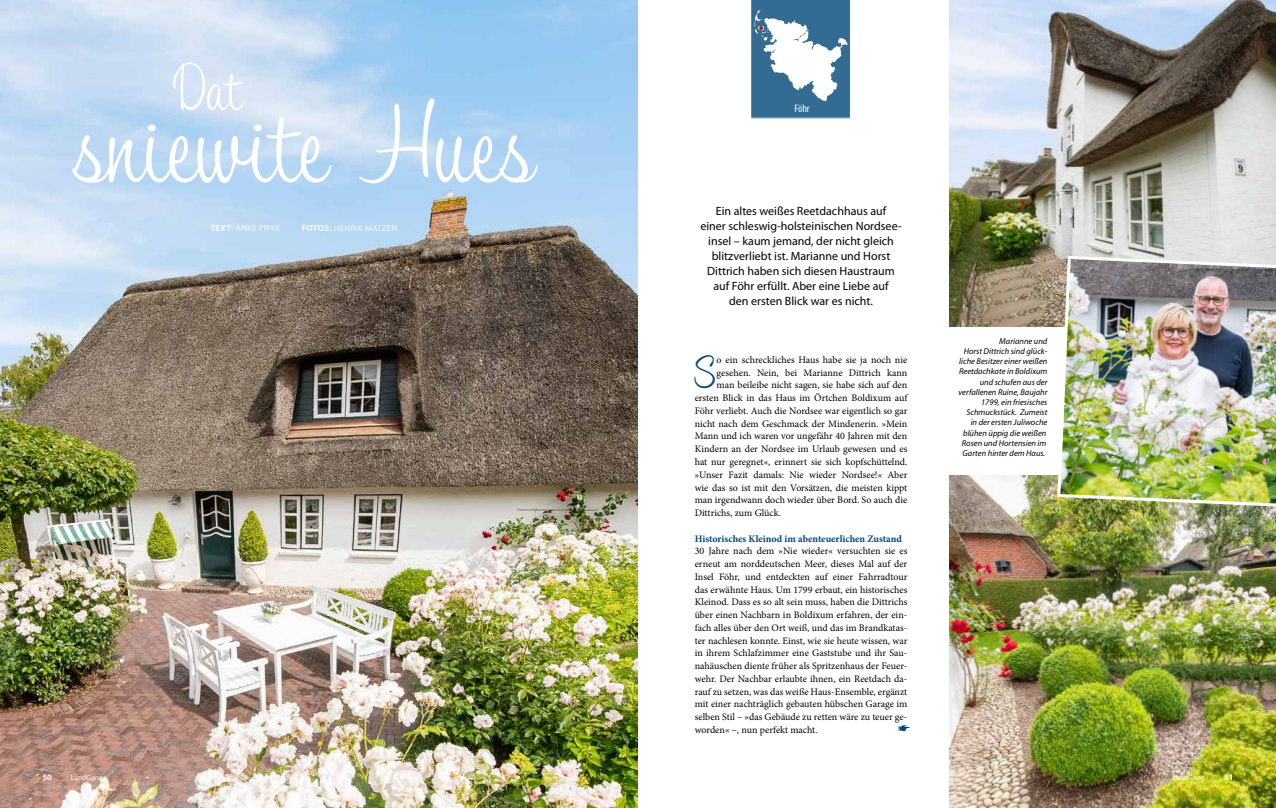
<style>
.page{position:relative;width:1276px;height:808px;background:#fff}
.page>*{position:absolute;margin:0;border:0;box-sizing:border-box;transform-origin:0 0}
.t1{font:115px "Tamarillo JF";color:#fff}
.t2{font:65px "Tamarillo JF";color:#fff}
.t3{font:44.9px "Tamarillo JF";color:#004778}
.t4{font:12px/15px "Myriad Pro";color:#000;text-align:center}
.t5{font:700 12px "Livory";color:#004778}
.t6{font:condensed 11px "Myriad Pro";color:#fff}
.t7{font:10px/12.8px "Minion Pro";color:#000;text-align:justify}
.t8{font:700 10px "Minion Pro";color:#004778}
.t9{font:9px "Myriad Pro";letter-spacing:.02em;color:#fff}
.t10{font:italic 8.5px/10.2px "Myriad Pro";color:#000;text-align:right}
.t11{font:700 8.5px "Myriad Pro";color:#fff}
.t12{font:7.5px "Myriad Pro";color:#fff}
.s1{font-weight:700}
</style>
<div class="page">
<img style="left:950px;top:0;width:326px;height:327px">
<img style="left:950px;top:476px;width:326px;height:332px">
<img style="left:0;top:0;width:638px;height:808px">
<svg style="left:751px;top:0;width:100px;height:119px"></svg>
<img style="left:1055px;top:254px;width:221px;height:254px">
<h2 class="t2" style="left:172px;top:46px;width:72px">Dat</h2>
<h1 class="t1" style="left:74px;top:69px;width:462px">sniewite Hues</h1>
<p class="t9" style="left:210px;top:222px;width:72px"><span class="s1">TEXT:</span> ANKE PIPKE</p>
<p class="t9" style="left:302px;top:222px;width:97px"><span class="s1">FOTOS:</span> HENRIK MATZEN</p>
<p class="t6" style="left:794px;top:102px;width:16px">Föhr</p>
<p class="t4" style="left:700px;top:203px;width:203px">Ein altes weißes Reetdachhaus auf<br>einer schleswig-holsteinischen Nordsee&shy;insel – kaum jemand, der nicht gleich blitzverliebt ist. Marianne und Horst Dittrich haben sich diesen Haustraum auf Föhr erfüllt. Aber eine Liebe auf<br>den ersten Blick war es nicht.</p>
<h3 class="t3" style="left:693px;top:344px;width:25px">S</h3>
<p class="t7" style="left:716px;top:353px;width:192px">o ein schreckliches Haus habe sie ja noch nie</p>
<p class="t7" style="left:716px;top:366px;width:192px">gesehen. Nein, bei Marianne Dittrich kann</p>
<p class="t7" style="left:716px;top:379px;width:192px">man beileibe nicht sagen, sie habe sich auf den</p>
<p class="t7" style="left:694px;top:392px;width:214px">ersten Blick in das Haus im Örtchen Boldixum auf</p>
<p class="t7" style="left:694px;top:404px;width:214px">Föhr verliebt. Auch die Nordsee war eigentlich so gar</p>
<p class="t7" style="left:694px;top:417px;width:214px">nicht nach dem Geschmack der Mindenerin. »Mein</p>
<p class="t7" style="left:694px;top:430px;width:214px">Mann und ich waren vor ungefähr 40 Jahren mit den</p>
<p class="t7" style="left:694px;top:443px;width:214px">Kindern an der Nordsee im Urlaub gewesen und es</p>
<p class="t7" style="left:694px;top:455px;width:214px">hat nur geregnet«, erinnert sie sich kopfschüttelnd.</p>
<p class="t7" style="left:694px;top:468px;width:214px">»Unser Fazit damals: Nie wieder Nordsee!« Aber</p>
<p class="t7" style="left:694px;top:481px;width:214px">wie das so ist mit den Vorsätzen, die meisten kippt</p>
<p class="t7" style="left:694px;top:494px;width:214px">man irgendwann doch wieder über Bord. So auch die</p>
<p class="t7" style="left:694px;top:506px;width:88px">Dittrichs, zum Glück.</p>
<p class="t8" style="left:694px;top:531px;width:209px">Historisches Kleinod im abenteuerlichen Zustand</p>
<p class="t7" style="left:694px;top:545px;width:214px">30 Jahre nach dem »Nie wieder« versuchten sie es erneut am norddeutschen Meer, dieses Mal auf der Insel Föhr, und entdeckten auf einer Fahrradtour das erwähnte Haus. Um 1799 erbaut, ein historisches Kleinod. Dass es so alt sein muss, haben die Dittrichs über einen Nachbarn in Boldixum erfahren, der ein&shy;fach alles über den Ort weiß, und das im Brandkatas&shy;ter nachlesen konnte. Einst, wie sie heute wissen, war in ihrem Schlafzimmer eine Gaststube und ihr Sau&shy;nahäuschen diente früher als Spritzenhaus der Feuer&shy;wehr. Der Nachbar erlaubte ihnen, ein Reetdach da&shy;rauf zu setzen, was das weiße Haus-Ensemble, ergänzt mit einer nachträglich gebauten hübschen Garage im selben Stil – »das Gebäude zu retten wäre zu teuer ge&shy;worden« –, nun perfekt macht.</p>
<p class="t5" style="left:898px;top:721px;width:14px">☞</p>
<p class="t10" style="left:958px;top:336px;width:90px">Marianne und<br>Horst Dittrich sind glück&shy;liche Besitzer einer weißen<br>Reetdachkate in Boldixum und schufen aus der verfallenen Ruine, Baujahr<br>1799, ein friesisches<br>Schmuckstück. Zumeist in der ersten Juliwoche blühen üppig die weißen<br>Rosen und Hortensien im<br>Garten hinter dem Haus.</p>
<p class="t11" style="left:43px;top:771px;width:11px">50</p>
<p class="t12" style="left:71px;top:772px;width:34px">LandGang</p>
<p class="t12" style="left:1172px;top:772px;width:34px">LandGang</p>
<p class="t11" style="left:1224px;top:771px;width:11px">51</p>
</div>
